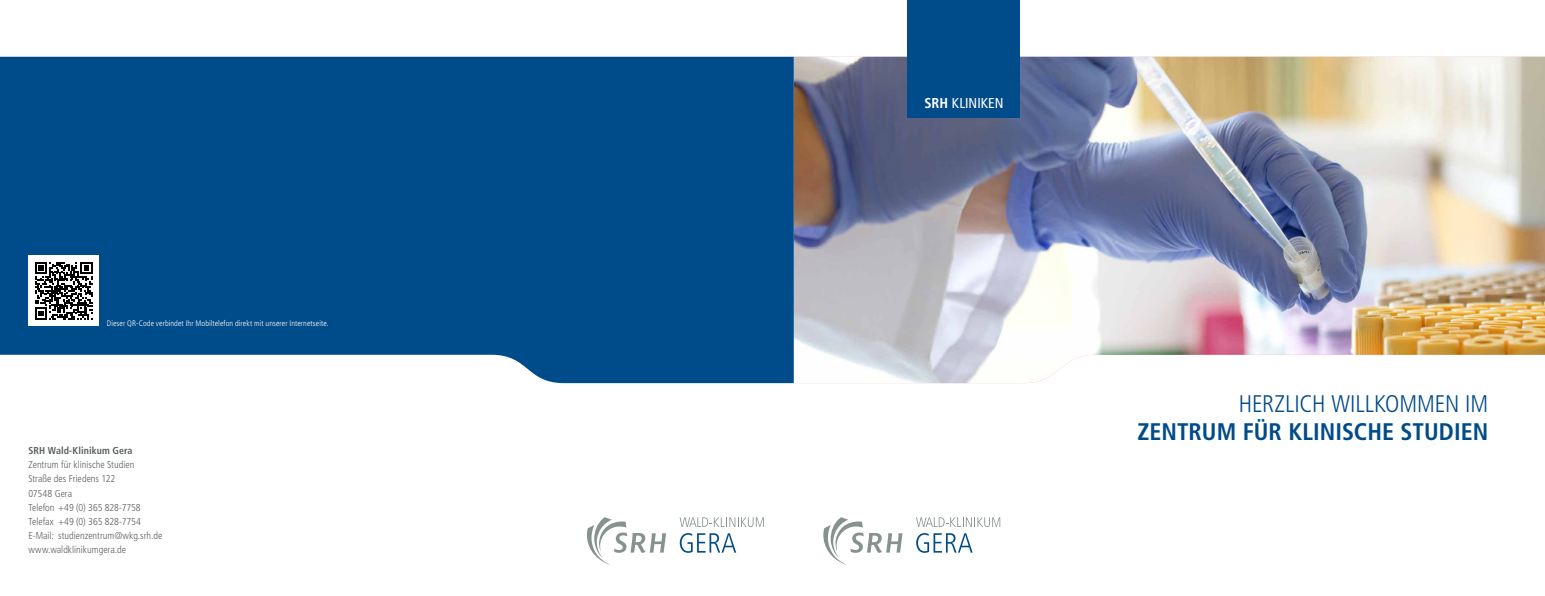
<style>
.page{position:relative;width:1545px;height:596px;background:#fff}
.page>*{position:absolute;margin:0;border:0;box-sizing:border-box;transform-origin:0 0}
.t1{font:700 condensed 24px "Frutiger LT Std";color:#004b89}
.t2{font:300 condensed 24px "Frutiger LT Std";letter-spacing:-.005em;color:#004b89}
.t3{font:condensed 14.3px "Frutiger LT Std";color:#fff}
.t4{font:300 condensed 10px/14.2px "Frutiger LT Std";color:#5c6062}
.t5{font:700 condensed 10px "Frutiger LT Std";letter-spacing:.005em;color:#5c6062}
.t6{font:300 condensed 8px "Frutiger LT Std";letter-spacing:.01em;color:#fff}
.s1{font-weight:700}
</style>
<div class="page">
<img style="left:794px;top:57px;width:751px;height:326px">
<div style="left:0;top:57px;width:794px;height:326px;background:#004b89"></div>
<svg style="left:823px;top:517px;width:79px;height:47px"></svg>
<svg style="left:916px;top:533px;width:57px;height:19px"></svg>
<svg style="left:916px;top:517px;width:84px;height:9px"></svg>
<svg style="left:587px;top:517px;width:79px;height:47px"></svg>
<svg style="left:680px;top:533px;width:56px;height:19px"></svg>
<svg style="left:680px;top:517px;width:84px;height:9px"></svg>
<div style="left:28px;top:255px;width:71px;height:71px;background:#fff"></div>
<svg style="left:35px;top:262px;width:57px;height:57px"></svg>
<div style="left:908px;top:0;width:112px;height:117px;background:#004b89"></div>
<p class="t6" style="left:107px;top:319px;width:223px">Dieser QR-Code verbindet Ihr Mobiltelefon direkt mit unserer Internetseite.</p>
<p class="t5" style="left:28px;top:444px;width:106px">SRH Wald-Klinikum Gera</p>
<p class="t4" style="left:28px;top:457px;width:136px">Zentrum für klinische Studien<br>Straße des Friedens 122<br>07548 Gera<br>Telefon +49 (0) 365 828-7758<br>Telefax +49 (0) 365 828-7754<br>E-Mail: studienzentrum@wkg.srh.de www.waldklinikumgera.de</p>
<h2 class="t3" style="left:924px;top:95px;width:81px"><span class="s1">SRH</span> KLINIKEN</h2>
<h1 class="t2" style="left:1239px;top:389px;width:251px">HERZLICH WILLKOMMEN IM</h1>
<h1 class="t1" style="left:1137px;top:417px;width:352px">ZENTRUM FÜR KLINISCHE STUDIEN</h1>
</div>
